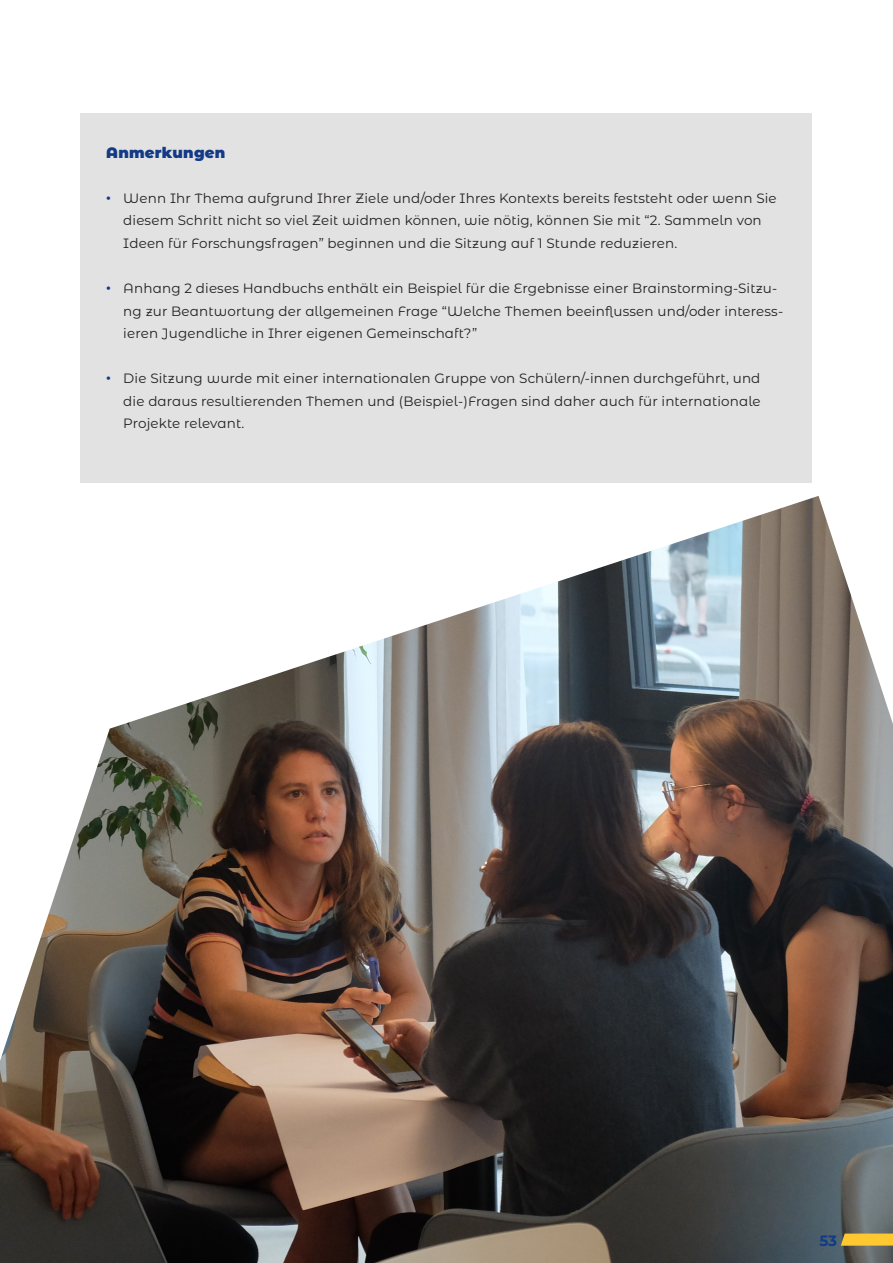
<style>
.page{position:relative;width:893px;height:1263px;background:#fff}
.page>*{position:absolute;margin:0;border:0;box-sizing:border-box;transform-origin:0 0}
.Fließtext{font:900 15px "Montserrat Alternates";letter-spacing:.01em;color:#133a86}
.t1{font:700 15px "Montserrat Alternates";color:#133a86}
.t2{font:13.5px/22.5px "Montserrat Alternates";letter-spacing:.01em;color:#231f20}
.s1{font-family:"Arial";color:#133a86}
</style>
<div class="page">
<div style="left:81px;top:113px;width:731px;height:370px;background:#e2e2e2"></div>
<img style="left:0;top:496px;width:893px;height:767px">
<svg style="left:841px;top:1233px;width:52px;height:13px"></svg>
<p class="Fließtext" style="left:106px;top:141px;width:120px">Anmerkungen</p>
<p class="t2" style="left:123px;top:186px;width:655px;text-indent:-17px"><span class="s1">•</span> Wenn Ihr Thema aufgrund Ihrer Ziele und/oder Ihres Kontexts bereits feststeht oder wenn Sie diesem Schritt nicht so viel Zeit widmen können, wie nötig, können Sie mit “2. Sammeln von<br>Ideen für Forschungsfragen” beginnen und die Sitzung auf 1 Stunde reduzieren.</p>
<p class="t2" style="left:123px;top:276px;width:661px;text-indent:-17px"><span class="s1">•</span> Anhang 2 dieses Handbuchs enthält ein Beispiel für die Ergebnisse einer Brainstorming-Sitzu&shy;ng zur Beantwortung der allgemeinen Frage “Welche Themen beeinflussen und/oder interess&shy;ieren Jugendliche in Ihrer eigenen Gemeinschaft?”</p>
<p class="t2" style="left:123px;top:367px;width:639px;text-align:justify;text-indent:-17px"><span class="s1">•</span> Die Sitzung wurde mit einer internationalen Gruppe von Schülern/-innen durchgeführt, und die daraus resultierenden Themen und (Beispiel-)Fragen sind daher auch für internationale Projekte relevant.</p>
<p class="t1" style="left:819px;top:1230px;width:19px">53</p>
</div>
